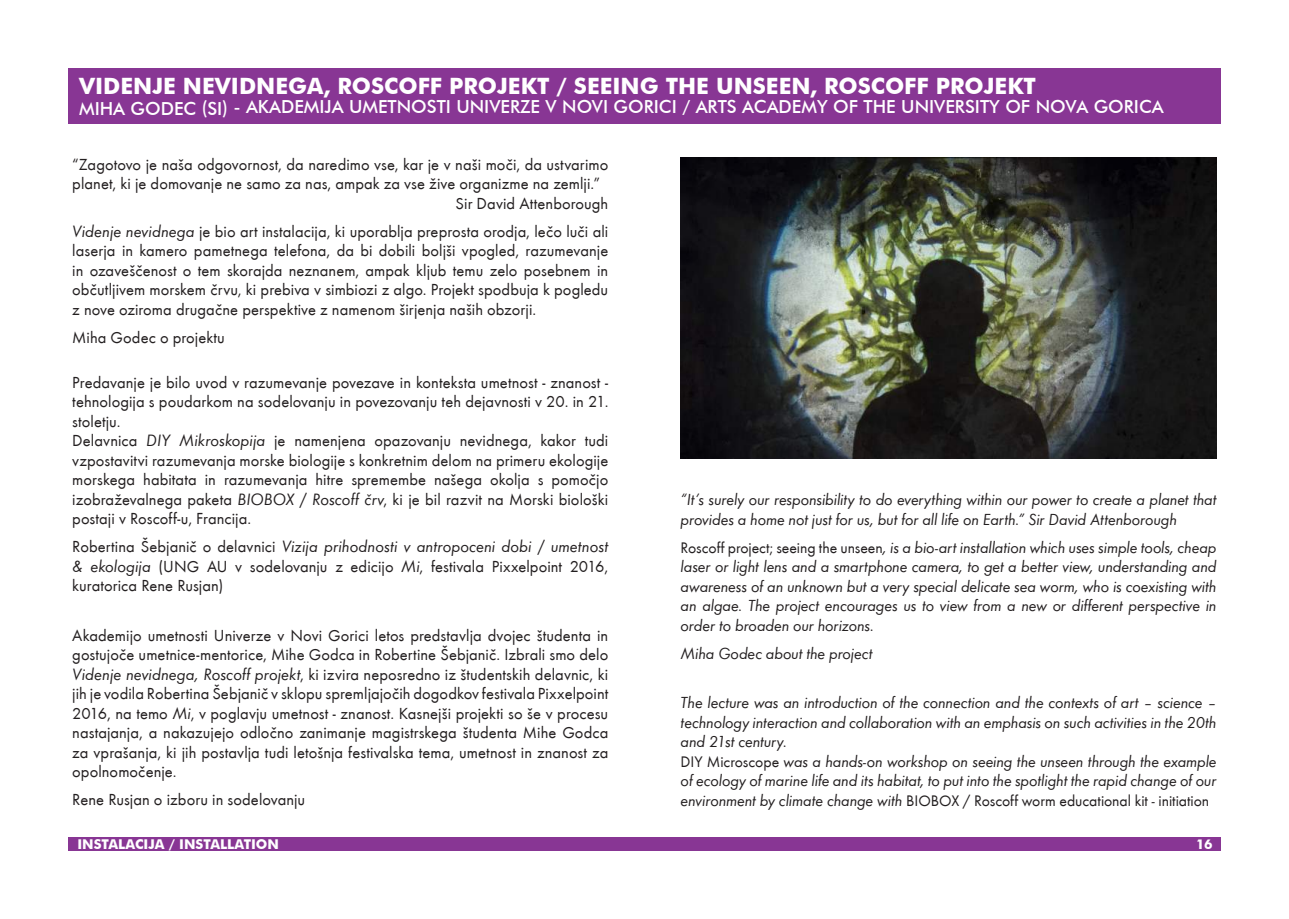
<style>
.page{position:relative;width:1289px;height:919px;background:#fff}
.page>*{position:absolute;margin:0;border:0;box-sizing:border-box;transform-origin:0 0}
.t1{font:700 22.5px "Futura BT";color:#fff}
.t2{font:500 18px "Futura BT";color:#fff}
.t3{font:16.95px "Futura T Book Obli";color:#231f20}
.t4{font:16.5px/19.5px "Futura T";letter-spacing:.005em;color:#231f20;text-align:justify}
.t5{font:16.5px/19.5px "Futura T Book Obli";letter-spacing:-.01em;color:#231f20}
.t6{font:15.75px "Futura T";letter-spacing:-.005em;color:#231f20}
.t7{font:700 13.5px "Futura BT";color:#fff}
.s1{font-family:"Futura T Book Obli";font-size:16.95px}
.s2{font-family:"Futura T";font-size:16.5px}
.s3{font-family:"Futura T";font-size:15.75px}
.s4{font-family:"Futura T Book Obli";font-size:16.5px}
</style>
<div class="page">
<div style="left:68px;top:837px;width:1152px;height:13px;background:#883694"></div>
<div style="left:68px;top:68px;width:1152px;height:55px;background:#883694"></div>
<img style="left:680px;top:157px;width:536px;height:302px">
<h1 class="t1" style="left:79px;top:72px;width:958px">VIDENJE NEVIDNEGA, ROSCOFF PROJEKT / SEEING THE UNSEEN, ROSCOFF PROJEKT</h1>
<p class="t2" style="left:79px;top:95px;width:1086px">MIHA GODEC (SI) - AKADEMIJA UMETNOSTI UNIVERZE V NOVI GORICI / ARTS ACADEMY OF THE UNIVERSITY OF NOVA GORICA</p>
<p class="t4" style="left:72px;top:154px;width:537px">“Zagotovo je naša odgovornost, da naredimo vse, kar je v naši moči, da ustvarimo</p>
<p class="t4" style="left:72px;top:174px;width:529px">planet, ki je domovanje ne samo za nas, ampak za vse žive organizme na zemlji.”</p>
<p class="t4" style="left:455px;top:193px;width:154px">Sir David Attenborough</p>
<p class="t4" style="left:72px;top:221px;width:537px"><span class="s1">Videnje nevidnega</span> je bio art instalacija, ki uporablja preprosta orodja, lečo luči ali laserja in kamero pametnega telefona, da bi dobili boljši vpogled, razumevanje in ozaveščenost o tem skorajda neznanem, ampak kljub temu zelo posebnem in občutljivem morskem črvu, ki prebiva v simbiozi z algo. Projekt spodbuja k pogledu z nove oziroma drugačne perspektive z namenom širjenja naših obzorji.</p>
<p class="t4" style="left:72px;top:327px;width:154px">Miha Godec o projektu</p>
<p class="t4" style="left:72px;top:372px;width:537px;text-align:left">Predavanje je bilo uvod v razumevanje povezave in konteksta umetnost - znanost - tehnologija s poudarkom na sodelovanju in povezovanju teh dejavnosti v 20. in 21. stoletju.<br>Delavnica <span class="s1">DIY Mikroskopija</span> je namenjena opazovanju nevidnega, kakor tudi vzpostavitvi razumevanja morske biologije s konkretnim delom na primeru ekologije morskega habitata in razumevanja hitre spremembe našega okolja s pomočjo izobraževalnega paketa <span class="s1">BIOBOX / Roscoff črv</span>, ki je bil razvit na Morski biološki postaji v Roscoff-u, Francija.</p>
<p class="t3" style="left:72px;top:536px;width:537px"><span class="s2">Robertina Šebjanič o delavnici</span> Vizija prihodnosti v antropoceni dobi / umetnost</p>
<p class="t4" style="left:72px;top:556px;width:537px"><span class="s1">&amp; ekologija</span> (UNG AU v sodelovanju z edicijo <span class="s1">Mi</span>, festivala Pixxelpoint 2016, kuratorica Rene Rusjan)</p>
<p class="t4" style="left:72px;top:625px;width:537px">Akademijo umetnosti Univerze v Novi Gorici letos predstavlja dvojec študenta in gostujoče umetnice-mentorice, Mihe Godca in Robertine Šebjanič. Izbrali smo delo <span class="s1">Videnje nevidnega, Roscoff projekt</span>, ki izvira neposredno iz študentskih delavnic, ki jih je vodila Robertina Šebjanič v sklopu spremljajočih dogodkov festivala Pixxelpoint 2016, na temo <span class="s1">Mi</span>, v poglavju umetnost - znanost. Kasnejši projekti so še v procesu nastajanja, a nakazujejo odločno zanimanje magistrskega študenta Mihe Godca za vprašanja, ki jih postavlja tudi letošnja festivalska tema, umetnost in znanost za opolnomočenje.</p>
<p class="t4" style="left:72px;top:789px;width:234px">Rene Rusjan o izboru in sodelovanju</p>
<p class="t5" style="left:680px;top:489px;width:537px">“It’s surely our responsibility to do everything within our power to create a planet that provides a home not just for us, but for all life on Earth.” Sir David Attenborough</p>
<p class="t5" style="left:680px;top:537px;width:537px;text-align:justify"><span class="s3">Roscoff project; seeing the unseen</span>, is a bio-art installation which uses simple tools, cheap laser or light lens and a smartphone camera, to get a better view, understanding and awareness of an unknown but a very special delicate sea worm, who is coexisting with an algae. The project encourages us to view from a new or different perspective in order to broaden our horizons.</p>
<p class="t5" style="left:680px;top:643px;width:193px">Miha Godec about the project</p>
<p class="t5" style="left:680px;top:692px;width:537px">The lecture was an introduction of the connection and the contexts of art – science – technology interaction and collaboration with an emphasis on such activities in the 20th and 21st century.<br><span class="s3">DIY Microscope</span> was a hands-on workshop on seeing the unseen through the example of ecology of marine life and its habitat, to put into the spotlight the rapid change of our</p>
<p class="t6" style="left:680px;top:790px;width:530px"><span class="s4">environment by climate change with</span> BIOBOX / Roscoff worm educational kit <span class="s4">-</span> initiation</p>
<p class="t7" style="left:77px;top:835px;width:203px">INSTALACIJA / INSTALLATION</p>
<p class="t7" style="left:1196px;top:835px;width:18px">16</p>
</div>
